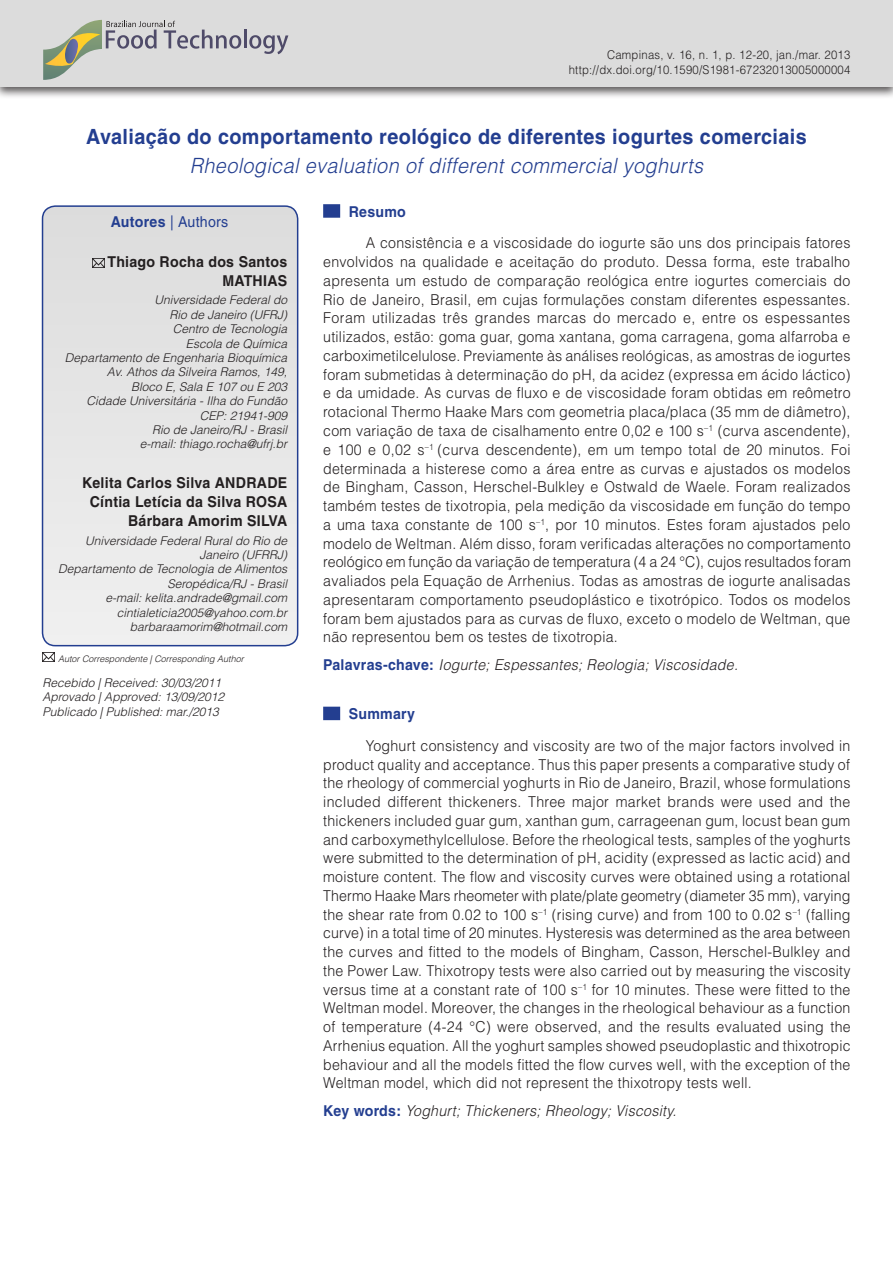
<style>
.page{position:relative;width:893px;height:1263px;background:#fff}
.page>*{position:absolute;margin:0;border:0;box-sizing:border-box;transform-origin:0 0}
.Título___1o_idioma{font:700 21px "Helvetica";letter-spacing:.02em;color:#233e90;scale:.94 1}
.Título___2o_idioma{font:italic 300 21px "Helvetica";letter-spacing:.02em;color:#233e90;scale:.94 1}
.Texto___resumo{font:300 15px/18.8px "Helvetica";letter-spacing:.02em;color:#231f20;text-align:justify;scale:.94 1}
.Texto___abstract{font:300 15px/18.8px "Helvetica";letter-spacing:.02em;color:#231f20;text-align:justify;scale:.94 1}
.Autores{font:700 15px/18.8px "Helvetica";letter-spacing:.02em;color:#231f20;text-align:right;scale:.94 1}
.Palavras-chave{font:italic 300 15px "Helvetica";letter-spacing:.02em;color:#231f20;scale:.94 1}
.Keywords{font:italic 300 15px "Helvetica";letter-spacing:.02em;color:#231f20;scale:.94 1}
.sub_título___port{font:15px "Helvetica";letter-spacing:.02em;color:#233e90;scale:.94 1}
.Título___abstract{font:700 15px "Helvetica";letter-spacing:.02em;color:#233e90;scale:.94 1}
.Título___resumo{font:700 15px "Helvetica";letter-spacing:.02em;color:#233e90;scale:.94 1}
.Endereço{font:italic 300 12px/14.4px "Helvetica";color:#231f20;text-align:right}
.legenda{font:300 12px "Helvetica";letter-spacing:.02em;color:#231f20;scale:.94 1}
.Endereço-2{font:italic 300 9px "Helvetica";color:#231f20}
.s1{font-weight:700}
.s2{font-weight:700;font-style:normal;color:#233e90}
</style>
<div class="page">
<div style="left:0;top:0;width:893px;height:99px;background:#231f20;opacity:.75"></div>
<div style="left:0;top:0;width:893px;height:87px;background:#dcdcdc"></div>
<hr style="left:244px;top:30px;width:3px;height:18px;background:#4f4b69">
<svg style="left:249px;top:35px;width:39px;height:19px"></svg>
<svg style="left:43px;top:20px;width:198px;height:60px"></svg>
<svg style="left:43px;top:653px;width:12px;height:9px"></svg>
<div style="left:323px;top:204px;width:17px;height:14px;background:#233e90"></div>
<div style="left:323px;top:707px;width:17px;height:13px;background:#233e90"></div>
<svg style="left:43px;top:206px;width:255px;height:440px;background:#e5e5e5"></svg>
<svg style="left:92px;top:258px;width:12px;height:9px"></svg>
<div style="left:42px;top:205px;width:256px;height:441px;border:2px solid #233e90;border-radius:13px"></div>
<p class="legenda" style="left:607px;top:48px;width:260px">Campinas, v. 16, n. 1, p. 12-20, jan./mar. 2013</p>
<p class="legenda" style="left:569px;top:62px;width:301px">http://dx.doi.org/10.1590/S1981-67232013005000004</p>
<p class="Título___1o_idioma" style="left:86px;top:124px;width:768px">Avaliação do comportamento reológico de diferentes iogurtes comerciais</p>
<p class="Título___2o_idioma" style="left:190px;top:153px;width:547px">Rheological evaluation of different commercial yoghurts</p>
<p class="sub_título___port" style="left:111px;top:213px;width:127px"><span class="s1">Autores</span> | Authors</p>
<p class="Autores" style="left:107px;top:252px;width:193px">Thiago Rocha dos Santos<br>MATHIAS</p>
<p class="Endereço" style="left:65px;top:293px;width:224px">Universidade Federal do<br>Rio de Janeiro (UFRJ)<br>Centro de Tecnologia<br>Escola de Química<br>Departamento de Engenharia Bioquímica<br>Av. Athos da Silveira Ramos, 149,<br>Bloco E, Sala E 107 ou E 203<br>Cidade Universitária - Ilha do Fundão<br>CEP: 21941-909<br>Rio de Janeiro/RJ - Brasil<br>e-mail: thiago.rocha@ufrj.br</p>
<p class="Autores" style="left:82px;top:474px;width:220px">Kelita Carlos Silva ANDRADE<br>Cíntia Letícia da Silva ROSA<br>Bárbara Amorim SILVA</p>
<p class="Endereço" style="left:58px;top:533px;width:230px">Universidade Federal Rural do Rio de<br>Janeiro (UFRRJ)<br>Departamento de Tecnologia de Alimentos<br>Seropédica/RJ - Brasil<br>e-mail: kelita.andrade@gmail.com cintialeticia2005@yahoo.com.br barbaraamorim@hotmail.com</p>
<p class="Endereço-2" style="left:58px;top:653px;width:187px">Autor Correspondente | Corresponding Author</p>
<p class="Endereço" style="left:43px;top:675px;width:180px">Recebido | Received: 30/03/2011</p>
<p class="Endereço" style="left:43px;top:690px;width:183px">Aprovado | Approved: 13/09/2012</p>
<p class="Endereço" style="left:43px;top:704px;width:178px">Publicado | Published: mar./2013</p>
<p class="Título___resumo" style="left:349px;top:203px;width:62px">Resumo</p>
<p class="Texto___resumo" style="left:323px;top:234px;width:563px;text-indent:43px">A consistência e a viscosidade do iogurte são uns dos principais fatores envolvidos na qualidade e aceitação do produto. Dessa forma, este trabalho apresenta um estudo de comparação reológica entre iogurtes comerciais do Rio de Janeiro, Brasil, em cujas formulações constam diferentes espessantes.<br>Foram utilizadas três grandes marcas do mercado e, entre os espessantes utilizados, estão: goma guar, goma xantana, goma carragena, goma alfarroba e carboximetilcelulose. Previamente às análises reológicas, as amostras de iogurtes foram submetidas à determinação do pH, da acidez (expressa em ácido láctico) e da umidade. As curvas de fluxo e de viscosidade foram obtidas em reômetro rotacional Thermo Haake Mars com geometria placa/placa (35 mm de diâmetro), com variação de taxa de cisalhamento entre 0,02 e 100 s<sup>–1</sup> (curva ascendente), e 100 e 0,02 s<sup>–1</sup> (curva descendente), em um tempo total de 20 minutos. Foi determinada a histerese como a área entre as curvas e ajustados os modelos de Bingham, Casson, Herschel‑Bulkley e Ostwald de Waele. Foram realizados também testes de tixotropia, pela medição da viscosidade em função do tempo a uma taxa constante de 100 s<sup>–1</sup>, por 10 minutos. Estes foram ajustados pelo modelo de Weltman. Além disso, foram verificadas alterações no comportamento reológico em função da variação de temperatura (4 a 24 °C), cujos resultados foram avaliados pela Equação de Arrhenius. Todas as amostras de iogurte analisadas apresentaram comportamento pseudoplástico e tixotrópico. Todos os modelos foram bem ajustados para as curvas de fluxo, exceto o modelo de Weltman, que não representou bem os testes de tixotropia.</p>
<p class="Palavras-chave" style="left:323px;top:655px;width:443px"><span class="s2">Palavras-chave:</span> Iogurte; Espessantes; Reologia; Viscosidade.</p>
<p class="Título___abstract" style="left:349px;top:705px;width:72px">Summary</p>
<p class="Texto___abstract" style="left:323px;top:736px;width:563px;text-indent:43px">Yoghurt consistency and viscosity are two of the major factors involved in product quality and acceptance. Thus this paper presents a comparative study of the rheology of commercial yoghurts in Rio de Janeiro, Brazil, whose formulations included different thickeners. Three major market brands were used and the thickeners included guar gum, xanthan gum, carrageenan gum, locust bean gum and carboxymethylcellulose. Before the rheological tests, samples of the yoghurts were submitted to the determination of pH, acidity (expressed as lactic acid) and moisture content. The flow and viscosity curves were obtained using a rotational Thermo Haake Mars rheometer with plate/plate geometry (diameter 35 mm), varying the shear rate from 0.02 to 100 s<sup>–1</sup> (rising curve) and from 100 to 0.02 s<sup>–1</sup> (falling curve) in a total time of 20 minutes. Hysteresis was determined as the area between the curves and fitted to the models of Bingham, Casson, Herschel-Bulkley and the Power Law. Thixotropy tests were also carried out by measuring the viscosity versus time at a constant rate of 100 s<sup>–1</sup> for 10 minutes. These were fitted to the Weltman model. Moreover, the changes in the rheological behaviour as a function of temperature (4-24 °C) were observed, and the results evaluated using the Arrhenius equation. All the yoghurt samples showed pseudoplastic and thixotropic behaviour and all the models fitted the flow curves well, with the exception of the Weltman model, which did not represent the thixotropy tests well.</p>
<p class="Keywords" style="left:323px;top:1101px;width:377px"><span class="s2">Key words:</span> Yoghurt; Thickeners; Rheology; Viscosity.</p>
</div>
